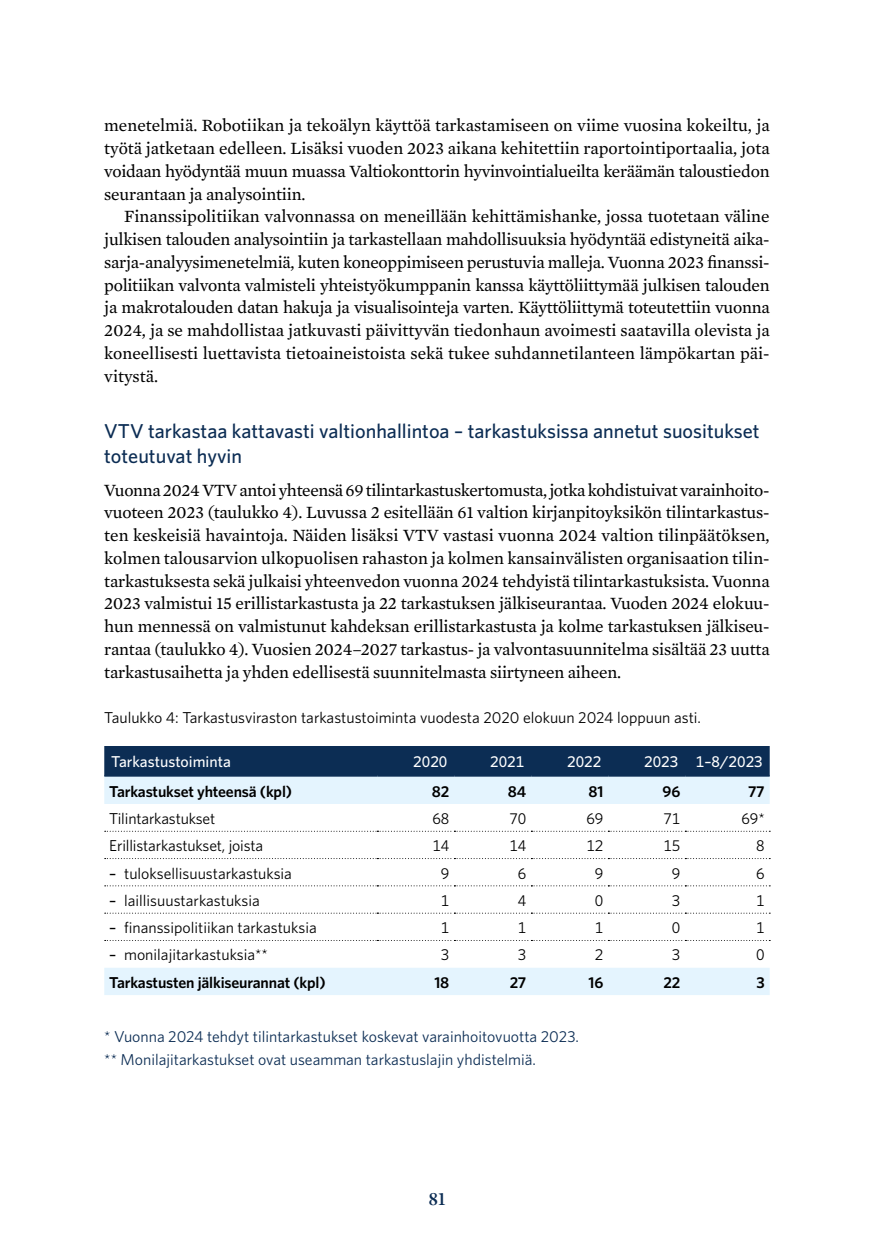
<style>
.page{position:relative;width:874px;height:1241px;background:#fff}
.page>*{position:absolute;margin:0;border:0;box-sizing:border-box;transform-origin:0 0}
.H3_Väliotsikko__esim__1_Otsikon_alla{font:500 20.12px/24.5px "Whitney";color:#0c2d54}
.t1{font:600 19.25px "Mercury Display";color:#0c2d54}
.Kappale_2{font:17.5px/22.8px "Mercury Text G2";letter-spacing:-.01em;color:#000;text-align:justify}
.Kappale_1{font:17.5px/22.8px "Mercury Text G2";letter-spacing:-.01em;color:#000;text-align:justify}
.Taulukko-otsikko{font:15.75px "Whitney";color:#000}
.Taulukon_selite{font:15.75px "Whitney";color:#0c2d54}
.VTV_graafi_leipäteksti_semibold{font:600 15.75px "Whitney";letter-spacing:-.01em;color:#000}
.VTV_graafi_leipäteksti__vas{font:15.75px "Whitney";letter-spacing:-.01em;color:#000}
.VTV_taulukko_otsikko{font:500 15.75px "Whitney";color:#fff}
.VTV_graafi_leipäteksti__oik{font:15.75px "Whitney";letter-spacing:-.01em;color:#000}
.s1{font-weight:500}
</style>
<div class="page">
<div style="left:104px;top:746px;width:665px;height:28px;background:#0c2d54"></div>
<svg style="left:104px;top:776px;width:665px;height:218px"></svg>
<hr style="left:104px;top:774px;width:273px;height:2px;background:#0c2d54">
<hr style="left:377px;top:774px;width:77px;height:2px;background:#0c2d54">
<hr style="left:454px;top:774px;width:77px;height:2px;background:#0c2d54">
<hr style="left:531px;top:774px;width:77px;height:2px;background:#0c2d54">
<hr style="left:608px;top:774px;width:77px;height:2px;background:#0c2d54">
<hr style="left:685px;top:774px;width:84px;height:2px;background:#0c2d54">
<svg style="left:105px;top:830px;width:664px;height:1px"></svg>
<svg style="left:105px;top:858px;width:664px;height:1px"></svg>
<svg style="left:105px;top:885px;width:664px;height:1px"></svg>
<svg style="left:105px;top:912px;width:664px;height:1px"></svg>
<svg style="left:105px;top:939px;width:664px;height:1px"></svg>
<p class="Kappale_2" style="left:104px;top:113px;width:666px">menetelmiä. Robotiikan ja tekoälyn käyttöä tarkastamiseen on viime vuosina kokeiltu, ja työtä jatketaan edelleen. Lisäksi vuoden 2023 aikana kehitettiin raportointiportaalia, jota voidaan hyödyntää muun muassa Valtiokonttorin hyvinvointialueilta keräämän taloustiedon seurantaan ja analysointiin.</p>
<p class="Kappale_2" style="left:104px;top:204px;width:666px;text-indent:20px">Finanssipolitiikan valvonnassa on meneillään kehittämishanke, jossa tuotetaan väline julkisen talouden analysointiin ja tarkastellaan mahdollisuuksia hyödyntää edistyneitä aika&shy;sarja-analyysimenetelmiä, kuten koneoppimiseen perustuvia malleja. Vuonna 2023 finanssi&shy;politiikan valvonta valmisteli yhteistyökumppanin kanssa käyttöliittymää julkisen talouden ja makrotalouden datan hakuja ja visualisointeja varten. Käyttöliittymä toteutettiin vuonna 2024, ja se mahdollistaa jatkuvasti päivittyvän tiedonhaun avoimesti saatavilla olevista ja koneellisesti luettavista tietoaineistoista sekä tukee suhdannetilanteen lämpökartan päi&shy;vitystä.</p>
<h3 class="H3_Väliotsikko__esim__1_Otsikon_alla" style="left:104px;top:418px;width:656px">VTV tarkastaa kattavasti valtionhallintoa – tarkastuksissa annetut suositukset toteutuvat hyvin</h3>
<p class="Kappale_1" style="left:104px;top:477px;width:666px">Vuonna 2024 VTV antoi yhteensä 69 tilintarkastuskertomusta, jotka kohdistuivat varainhoito&shy;vuoteen 2023 (taulukko 4). Luvussa 2 esitellään 61 valtion kirjanpitoyksikön tilintarkastus&shy;ten keskeisiä havaintoja. Näiden lisäksi VTV vastasi vuonna 2024 valtion tilinpäätöksen, kolmen talousarvion ulkopuolisen rahaston ja kolmen kansainvälisten organisaation tilin&shy;tarkastuksesta sekä julkaisi yhteenvedon vuonna 2024 tehdyistä tilintarkastuksista. Vuonna 2023 valmistui 15 erillistarkastusta ja 22 tarkastuksen jälkiseurantaa. Vuoden 2024 elokuu&shy;hun mennessä on valmistunut kahdeksan erillistarkastusta ja kolme tarkastuksen jälkiseu&shy;rantaa (taulukko 4). Vuosien 2024–2027 tarkastus- ja valvontasuunnitelma sisältää 23 uutta tarkastusaihetta ja yhden edellisestä suunnitelmasta siirtyneen aiheen.</p>
<p class="Taulukko-otsikko" style="left:104px;top:707px;width:598px">Taulukko 4: Tarkastusviraston tarkastustoiminta vuodesta 2020 elokuun 2024 loppuun asti.</p>
<p class="VTV_taulukko_otsikko" style="left:111px;top:750px;width:121px">Tarkastustoiminta</p>
<p class="VTV_taulukko_otsikko" style="left:413px;top:750px;width:36px">2020</p>
<p class="VTV_taulukko_otsikko" style="left:490px;top:750px;width:36px">2021</p>
<p class="VTV_taulukko_otsikko" style="left:567px;top:750px;width:36px">2022</p>
<p class="VTV_taulukko_otsikko" style="left:644px;top:750px;width:36px">2023</p>
<p class="VTV_taulukko_otsikko" style="left:695px;top:750px;width:68px">1–8/2023</p>
<p class="VTV_graafi_leipäteksti_semibold" style="left:109px;top:780px;width:184px">Tarkastukset yhteensä (kpl)</p>
<p class="VTV_graafi_leipäteksti_semibold" style="left:431px;top:780px;width:19px">82</p>
<p class="VTV_graafi_leipäteksti_semibold" style="left:507px;top:780px;width:20px">84</p>
<p class="VTV_graafi_leipäteksti_semibold" style="left:588px;top:780px;width:16px">81</p>
<p class="VTV_graafi_leipäteksti_semibold" style="left:662px;top:780px;width:19px">96</p>
<p class="VTV_graafi_leipäteksti_semibold" style="left:747px;top:780px;width:18px">77</p>
<p class="VTV_graafi_leipäteksti__vas" style="left:109px;top:807px;width:108px">Tilintarkastukset</p>
<p class="VTV_graafi_leipäteksti__oik" style="left:432px;top:807px;width:18px">68</p>
<p class="VTV_graafi_leipäteksti__oik" style="left:509px;top:807px;width:18px">70</p>
<p class="VTV_graafi_leipäteksti__oik" style="left:586px;top:807px;width:18px">69</p>
<p class="VTV_graafi_leipäteksti__oik" style="left:663px;top:807px;width:18px">71</p>
<p class="VTV_graafi_leipäteksti__oik" style="left:741px;top:807px;width:25px">69*</p>
<p class="VTV_graafi_leipäteksti__vas" style="left:109px;top:835px;width:155px">Erillistarkastukset, joista</p>
<p class="VTV_graafi_leipäteksti__oik" style="left:432px;top:835px;width:18px">14</p>
<p class="VTV_graafi_leipäteksti__oik" style="left:509px;top:835px;width:18px">14</p>
<p class="VTV_graafi_leipäteksti__oik" style="left:586px;top:835px;width:18px">12</p>
<p class="VTV_graafi_leipäteksti__oik" style="left:663px;top:835px;width:18px">15</p>
<p class="VTV_graafi_leipäteksti__oik" style="left:755px;top:835px;width:10px">8</p>
<p class="Taulukko-otsikko" style="left:109px;top:862px;width:184px"><span class="s1">–</span> tuloksellisuustarkastuksia</p>
<p class="VTV_graafi_leipäteksti__oik" style="left:440px;top:862px;width:10px">9</p>
<p class="VTV_graafi_leipäteksti__oik" style="left:517px;top:862px;width:10px">6</p>
<p class="VTV_graafi_leipäteksti__oik" style="left:594px;top:862px;width:10px">9</p>
<p class="VTV_graafi_leipäteksti__oik" style="left:671px;top:862px;width:10px">9</p>
<p class="VTV_graafi_leipäteksti__oik" style="left:755px;top:862px;width:10px">6</p>
<p class="Taulukko-otsikko" style="left:109px;top:889px;width:152px"><span class="s1">–</span> laillisuustarkastuksia</p>
<p class="VTV_graafi_leipäteksti__oik" style="left:440px;top:889px;width:10px">1</p>
<p class="VTV_graafi_leipäteksti__oik" style="left:517px;top:889px;width:10px">4</p>
<p class="VTV_graafi_leipäteksti__oik" style="left:594px;top:889px;width:10px">0</p>
<p class="VTV_graafi_leipäteksti__oik" style="left:671px;top:889px;width:10px">3</p>
<p class="VTV_graafi_leipäteksti__oik" style="left:755px;top:889px;width:10px">1</p>
<p class="Taulukko-otsikko" style="left:109px;top:917px;width:209px"><span class="s1">–</span> finanssipolitiikan tarkastuksia</p>
<p class="VTV_graafi_leipäteksti__oik" style="left:440px;top:917px;width:10px">1</p>
<p class="VTV_graafi_leipäteksti__oik" style="left:517px;top:917px;width:10px">1</p>
<p class="VTV_graafi_leipäteksti__oik" style="left:594px;top:917px;width:10px">1</p>
<p class="VTV_graafi_leipäteksti__oik" style="left:671px;top:917px;width:10px">0</p>
<p class="VTV_graafi_leipäteksti__oik" style="left:755px;top:917px;width:10px">1</p>
<p class="Taulukko-otsikko" style="left:109px;top:944px;width:160px"><span class="s1">–</span> monilajitarkastuksia**</p>
<p class="VTV_graafi_leipäteksti__oik" style="left:440px;top:944px;width:10px">3</p>
<p class="VTV_graafi_leipäteksti__oik" style="left:517px;top:944px;width:10px">3</p>
<p class="VTV_graafi_leipäteksti__oik" style="left:594px;top:944px;width:10px">2</p>
<p class="VTV_graafi_leipäteksti__oik" style="left:671px;top:944px;width:10px">3</p>
<p class="VTV_graafi_leipäteksti__oik" style="left:755px;top:944px;width:10px">0</p>
<p class="VTV_graafi_leipäteksti_semibold" style="left:109px;top:971px;width:218px">Tarkastusten jälkiseurannat (kpl)</p>
<p class="VTV_graafi_leipäteksti_semibold" style="left:434px;top:971px;width:16px">18</p>
<p class="VTV_graafi_leipäteksti_semibold" style="left:509px;top:971px;width:18px">27</p>
<p class="VTV_graafi_leipäteksti_semibold" style="left:588px;top:971px;width:16px">16</p>
<p class="VTV_graafi_leipäteksti_semibold" style="left:663px;top:971px;width:18px">22</p>
<p class="VTV_graafi_leipäteksti_semibold" style="left:756px;top:971px;width:10px">3</p>
<p class="Taulukon_selite" style="left:104px;top:1025px;width:476px">* Vuonna 2024 tehdyt tilintarkastukset koskevat varainhoitovuotta 2023.</p>
<p class="Taulukon_selite" style="left:104px;top:1048px;width:433px">** Monilajitarkastukset ovat useamman tarkastuslajin yhdistelmiä.</p>
<p class="t1" style="left:428px;top:1184px;width:18px">81</p>
</div>
